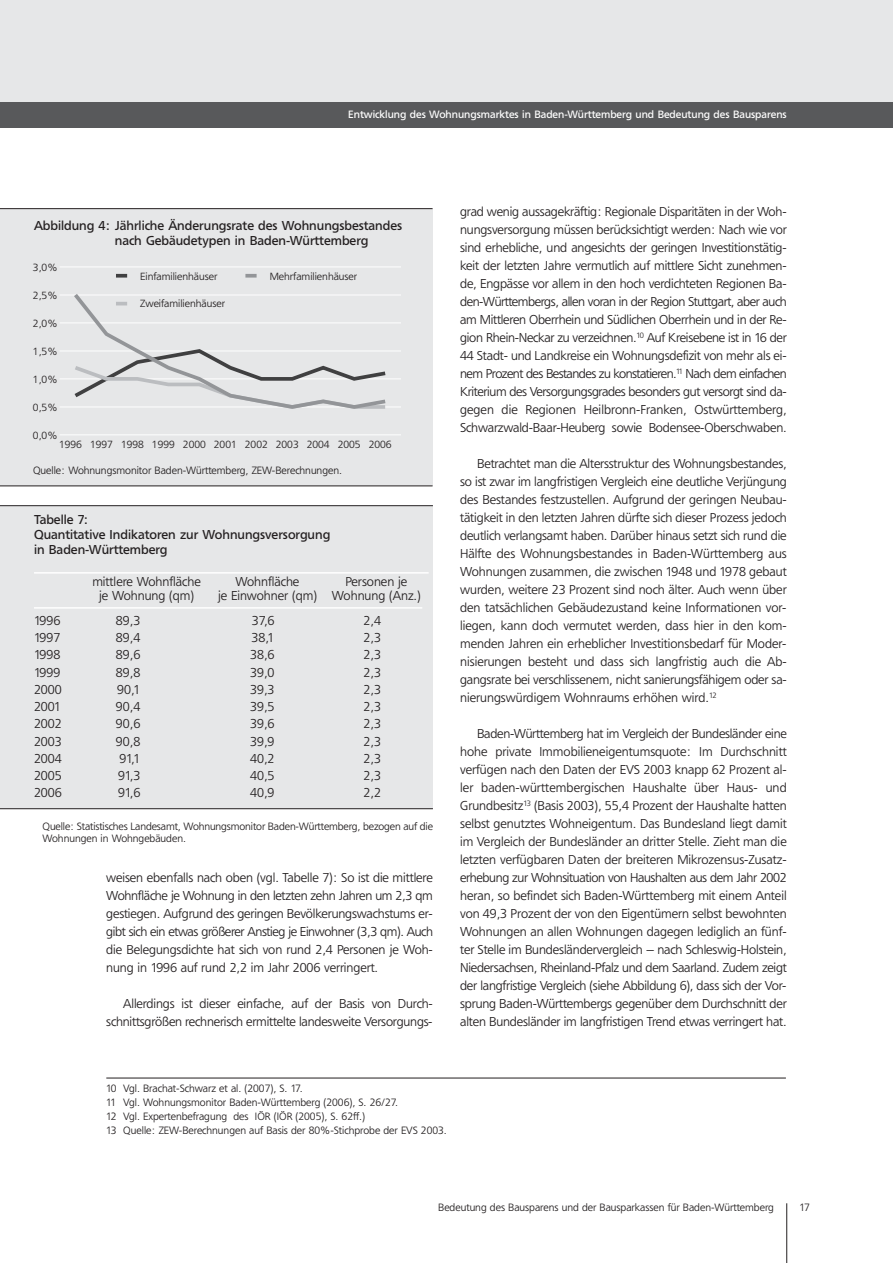
<style>
.page{position:relative;width:893px;height:1263px;background:#fff}
.page>*{position:absolute;margin:0;border:0;box-sizing:border-box;transform-origin:0 0}
.t1{font:300 12.75px/18px "Freeborn SB";letter-spacing:-.01em;color:#231f20;text-align:justify}
.t2{font:12.75px/15.3px "Freeborn SB";color:#231f20}
.t3{font:300 10.5px/14.1px "Freeborn SB";color:#231f20}
.t4{font:10.5px "Freeborn SB";color:#fff}
.t5{font:300 10.35px "Freeborn SB";color:#231f20}
</style>
<div class="page">
<hr style="left:786px;top:1203px;width:1px;height:60px;background:#231f20">
<div style="left:0;top:0;width:892px;height:128px;background:#e6e7e8"></div>
<div style="left:0;top:102px;width:892px;height:26px;background:#58595b"></div>
<hr style="left:106px;top:1078px;width:680px;height:1px;background:#231f20">
<div style="left:0;top:209px;width:433px;height:277px;background:#e6e7e8"></div>
<hr style="left:60px;top:434px;width:341px;height:1px;background:#fff">
<hr style="left:60px;top:407px;width:341px;height:1px;background:#fff">
<hr style="left:60px;top:379px;width:341px;height:1px;background:#fff">
<hr style="left:60px;top:351px;width:341px;height:1px;background:#fff">
<hr style="left:60px;top:323px;width:341px;height:1px;background:#fff">
<hr style="left:60px;top:295px;width:341px;height:1px;background:#fff">
<hr style="left:60px;top:267px;width:341px;height:1px;background:#fff">
<svg style="left:116px;top:274px;width:11px;height:4px"></svg>
<svg style="left:70px;top:294px;width:319px;height:115px"></svg>
<svg style="left:245px;top:274px;width:12px;height:4px"></svg>
<hr style="left:0;top:208px;width:433px;height:1px;background:#231f20">
<hr style="left:0;top:486px;width:433px;height:1px;background:#231f20">
<div style="left:0;top:506px;width:433px;height:303px;background:#e6e7e8"></div>
<hr style="left:34px;top:572px;width:395px;height:2px;background:#fff">
<hr style="left:34px;top:607px;width:388px;height:2px;background:#fff">
<hr style="left:0;top:505px;width:433px;height:1px;background:#231f20">
<hr style="left:0;top:808px;width:433px;height:1px;background:#231f20">
<p class="t4" style="left:348px;top:110px;width:440px">Entwicklung des Wohnungsmarktes in Baden-Württemberg und Bedeutung des Bausparens</p>
<p class="t2" style="left:115px;top:219px;width:289px;text-indent:-81px">Abbildung 4: Jährliche Änderungsrate des Wohnungsbestandes nach Gebäudetypen in Baden-Württemberg</p>
<p class="t5" style="left:33px;top:263px;width:26px">3,0%</p>
<p class="t5" style="left:33px;top:291px;width:26px">2,5%</p>
<p class="t5" style="left:33px;top:319px;width:26px">2,0%</p>
<p class="t5" style="left:33px;top:347px;width:26px">1,5%</p>
<p class="t5" style="left:33px;top:375px;width:26px">1,0%</p>
<p class="t5" style="left:33px;top:403px;width:26px">0,5%</p>
<p class="t5" style="left:140px;top:272px;width:79px">Einfamilienhäuser</p>
<p class="t5" style="left:140px;top:300px;width:86px">Zweifamilienhäuser</p>
<p class="t5" style="left:270px;top:272px;width:89px">Mehrfamilienhäuser</p>
<p class="t5" style="left:33px;top:431px;width:26px">0,0%</p>
<p class="t5" style="left:59px;top:441px;width:334px">1996 1997 1998 1999 2000 2001 2002 2003 2004 2005 2006</p>
<p class="t3" style="left:33px;top:464px;width:310px">Quelle: Wohnungsmonitor Baden-Württemberg, ZEW-Berechnungen.</p>
<p class="t2" style="left:34px;top:513px;width:298px">Tabelle 7:<br>Quantitative Indikatoren zur Wohnungsversorgung in Baden-Württemberg</p>
<p class="t1" style="left:92px;top:574px;width:110px">mittlere Wohnfläche</p>
<p class="t1" style="left:235px;top:574px;width:65px">Wohnfläche</p>
<p class="t1" style="left:345px;top:574px;width:63px">Personen je</p>
<p class="t1" style="left:99px;top:587px;width:97px">je Wohnung (qm)</p>
<p class="t1" style="left:218px;top:587px;width:204px">je Einwohner (qm) Wohnung (Anz.)</p>
<p class="t1" style="left:34px;top:612px;width:28px">1996</p>
<p class="t1" style="left:116px;top:612px;width:26px">89,3</p>
<p class="t1" style="left:252px;top:612px;width:24px">37,6</p>
<p class="t1" style="left:364px;top:612px;width:19px">2,4</p>
<p class="t1" style="left:34px;top:630px;width:28px">1997</p>
<p class="t1" style="left:116px;top:630px;width:26px">89,4</p>
<p class="t1" style="left:251px;top:630px;width:25px">38,1</p>
<p class="t1" style="left:364px;top:630px;width:19px">2,3</p>
<p class="t1" style="left:34px;top:647px;width:28px">1998</p>
<p class="t1" style="left:116px;top:647px;width:26px">89,6</p>
<p class="t1" style="left:250px;top:647px;width:26px">38,6</p>
<p class="t1" style="left:364px;top:647px;width:19px">2,3</p>
<p class="t1" style="left:34px;top:664px;width:28px">1999</p>
<p class="t1" style="left:116px;top:664px;width:26px">89,8</p>
<p class="t1" style="left:250px;top:664px;width:26px">39,0</p>
<p class="t1" style="left:364px;top:664px;width:19px">2,3</p>
<p class="t1" style="left:34px;top:681px;width:29px">2000</p>
<p class="t1" style="left:117px;top:681px;width:25px">90,1</p>
<p class="t1" style="left:250px;top:681px;width:26px">39,3</p>
<p class="t1" style="left:364px;top:681px;width:19px">2,3</p>
<p class="t1" style="left:34px;top:699px;width:29px">2001</p>
<p class="t1" style="left:116px;top:699px;width:26px">90,4</p>
<p class="t1" style="left:250px;top:699px;width:26px">39,5</p>
<p class="t1" style="left:364px;top:699px;width:19px">2,3</p>
<p class="t1" style="left:34px;top:716px;width:29px">2002</p>
<p class="t1" style="left:116px;top:716px;width:26px">90,6</p>
<p class="t1" style="left:250px;top:716px;width:26px">39,6</p>
<p class="t1" style="left:364px;top:716px;width:19px">2,3</p>
<p class="t1" style="left:34px;top:733px;width:29px">2003</p>
<p class="t1" style="left:116px;top:733px;width:26px">90,8</p>
<p class="t1" style="left:250px;top:733px;width:26px">39,9</p>
<p class="t1" style="left:364px;top:733px;width:19px">2,3</p>
<p class="t1" style="left:34px;top:750px;width:29px">2004</p>
<p class="t1" style="left:120px;top:750px;width:22px">91,1</p>
<p class="t1" style="left:250px;top:750px;width:26px">40,2</p>
<p class="t1" style="left:364px;top:750px;width:19px">2,3</p>
<p class="t1" style="left:34px;top:768px;width:29px">2005</p>
<p class="t1" style="left:118px;top:768px;width:24px">91,3</p>
<p class="t1" style="left:250px;top:768px;width:26px">40,5</p>
<p class="t1" style="left:364px;top:768px;width:19px">2,3</p>
<p class="t1" style="left:34px;top:785px;width:29px">2006</p>
<p class="t1" style="left:118px;top:785px;width:24px">91,6</p>
<p class="t1" style="left:250px;top:785px;width:26px">40,9</p>
<p class="t1" style="left:364px;top:785px;width:19px">2,2</p>
<p class="t3" style="left:43px;top:821px;width:392px;line-height:12px">Quelle: Statistisches Landesamt, Wohnungsmonitor Baden-Württemberg, bezogen auf die<br>Wohnungen in Wohngebäuden.</p>
<p class="t1" style="left:106px;top:870px;width:328px">weisen ebenfalls nach oben (vgl. Tabelle 7): So ist die mittlere Wohnfläche je Wohnung in den letzten zehn Jahren um 2,3 qm gestiegen. Aufgrund des geringen Bevölkerungswachstums er&shy;gibt sich ein etwas größerer Anstieg je Einwohner (3,3 qm). Auch die Belegungsdichte hat sich von rund 2,4 Personen je Woh&shy;nung in 1996 auf rund 2,2 im Jahr 2006 verringert.</p>
<p class="t1" style="left:106px;top:996px;width:328px;text-align:right">Allerdings ist dieser einfache, auf der Basis von Durch&shy;schnittsgrößen rechnerisch ermittelte landesweite Versorgungs-</p>
<p class="t1" style="left:460px;top:204px;width:328px">grad wenig aussagekräftig: Regionale Disparitäten in der Woh&shy;nungsversorgung müssen berücksichtigt werden: Nach wie vor sind erhebliche, und angesichts der geringen Investitionstätig&shy;keit der letzten Jahre vermutlich auf mittlere Sicht zunehmen&shy;de, Engpässe vor allem in den hoch verdichteten Regionen Ba&shy;den-Württembergs, allen voran in der Region Stuttgart, aber auch am Mittleren Oberrhein und Südlichen Oberrhein und in der Re&shy;gion Rhein-Neckar zu verzeichnen.<sup>10</sup> Auf Kreisebene ist in 16 der 44 Stadt- und Landkreise ein Wohnungsdefizit von mehr als ei&shy;nem Prozent des Bestandes zu konstatieren.<sup>11</sup> Nach dem einfachen Kriterium des Versorgungsgrades besonders gut versorgt sind da&shy;gegen die Regionen Heilbronn-Franken, Ostwürttemberg, Schwarzwald-Baar-Heuberg sowie Bodensee-Oberschwaben.</p>
<p class="t1" style="left:460px;top:456px;width:328px;text-indent:17px">Betrachtet man die Altersstruktur des Wohnungsbestandes, so ist zwar im langfristigen Vergleich eine deutliche Verjüngung des Bestandes festzustellen. Aufgrund der geringen Neubau&shy;tätigkeit in den letzten Jahren dürfte sich dieser Prozess jedoch deutlich verlangsamt haben. Darüber hinaus setzt sich rund die Hälfte des Wohnungsbestandes in Baden-Württemberg aus Wohnungen zusammen, die zwischen 1948 und 1978 gebaut wurden, weitere 23 Prozent sind noch älter. Auch wenn über den tatsächlichen Gebäudezustand keine Informationen vor&shy;liegen, kann doch vermutet werden, dass hier in den kom&shy;menden Jahren ein erheblicher Investitionsbedarf für Moder&shy;nisierungen besteht und dass sich langfristig auch die Ab&shy;gangsrate bei verschlissenem, nicht sanierungsfähigem oder sa&shy;nierungswürdigem Wohnraums erhöhen wird.<sup>12</sup></p>
<p class="t1" style="left:460px;top:726px;width:328px;text-indent:17px">Baden-Württemberg hat im Vergleich der Bundesländer eine hohe private Immobilieneigentumsquote: Im Durchschnitt verfügen nach den Daten der EVS 2003 knapp 62 Prozent al&shy;ler baden-württembergischen Haushalte über Haus- und Grundbesitz<sup>13</sup> (Basis 2003), 55,4 Prozent der Haushalte hatten selbst genutztes Wohneigentum. Das Bundesland liegt damit im Vergleich der Bundesländer an dritter Stelle. Zieht man die letzten verfügbaren Daten der breiteren Mikrozensus-Zusatz&shy;erhebung zur Wohnsituation von Haushalten aus dem Jahr 2002 heran, so befindet sich Baden-Württemberg mit einem Anteil von 49,3 Prozent der von den Eigentümern selbst bewohnten Wohnungen an allen Wohnungen dagegen lediglich an fünf&shy;ter Stelle im Bundesländervergleich – nach Schleswig-Holstein, Niedersachsen, Rheinland-Pfalz und dem Saarland. Zudem zeigt der langfristige Vergleich (siehe Abbildung 6), dass sich der Vor&shy;sprung Baden-Württembergs gegenüber dem Durchschnitt der alten Bundesländer im langfristigen Trend etwas verringert hat.</p>
<p class="t3" style="left:106px;top:1082px;width:342px">10 Vgl. Brachat-Schwarz et al. (2007), S. 17.<br>11 Vgl. Wohnungsmonitor Baden-Württemberg (2006), S. 26/27.<br>12 Vgl. Expertenbefragung des IÖR (IÖR (2005), S. 62ff.)<br>13 Quelle: ZEW-Berechnungen auf Basis der 80%-Stichprobe der EVS 2003.</p>
<p class="t3" style="left:438px;top:1201px;width:337px">Bedeutung des Bausparens und der Bausparkassen für Baden-Württemberg</p>
<p class="t3" style="left:799px;top:1201px;width:12px">17</p>
</div>
